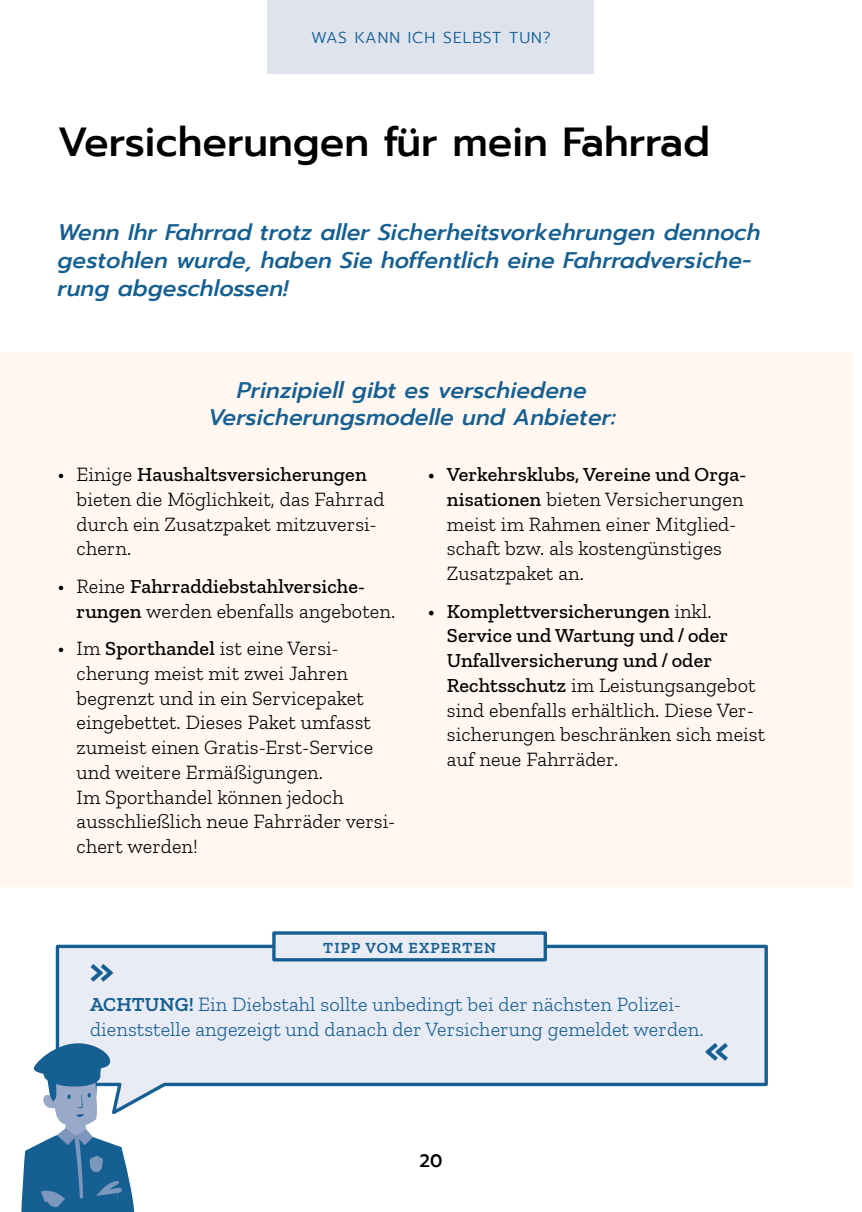
<style>
.page{position:relative;width:862px;height:1212px;background:#fff}
.page>*{position:absolute;margin:0;border:0;box-sizing:border-box;transform-origin:0 0}
.t1{font:500 40.5px "Prompt";color:#000}
.t2{font:500 40.5px "Prompt";color:#155f92}
.t3{font:italic 500 22.5px/28.1px "Prompt";letter-spacing:.005em;color:#155f92}
.t4{font:300 20.25px/24.8px "Zilla Slab";letter-spacing:.005em;color:#000}
.t5{font:300 20.25px/24.8px "Zilla Slab";letter-spacing:.005em;color:#155f92}
.t6{font:500 18px "Prompt";color:#000}
.t7{font:300 15.75px "Prompt";letter-spacing:.06em;color:#155f92}
.t8{font:600 15.75px "Zilla Slab";letter-spacing:.075em;color:#155f92}
.s1{font-weight:500}
.s2{font-weight:600}
</style>
<div class="page">
<div style="left:0;top:353px;width:852px;height:534px;background:#fff7f0"></div>
<svg style="left:55px;top:943px;width:713px;height:157px"></svg>
<div style="left:267px;top:0;width:327px;height:74px;background:#dee3ee"></div>
<div style="left:272px;top:931px;width:274px;height:30px;background:#e9ecf4;border:3px solid #155f92"></div>
<svg style="left:21px;top:1042px;width:119px;height:170px"></svg>
<p class="t7" style="left:311px;top:26px;width:241px">WAS KANN ICH SELBST TUN?</p>
<h2 class="t1" style="left:57px;top:113px;width:654px">Versicherungen für mein Fahrrad</h2>
<p class="t3" style="left:57px;top:218px;width:704px">Wenn Ihr Fahrrad trotz aller Sicherheitsvorkehrungen dennoch gestohlen wurde, haben Sie hoffentlich eine Fahrradversiche&shy;rung abgeschlossen!</p>
<h3 class="t3" style="left:207px;top:376px;width:409px;line-height:27px;text-align:center">Prinzipiell gibt es verschiedene<br>Versicherungsmodelle und Anbieter:</h3>
<p class="t4" style="left:77px;top:462px;width:309px;text-indent:-19px">• Einige <span class="s1">Haushaltsversicherungen </span>bieten die Möglichkeit, das Fahrrad durch ein Zusatzpaket mitzuversi&shy;chern.</p>
<p class="t4" style="left:77px;top:574px;width:320px;text-indent:-19px">• Reine <span class="s1">Fahrraddiebstahlversiche&shy;rungen</span> werden ebenfalls angeboten.</p>
<p class="t4" style="left:77px;top:636px;width:320px;text-indent:-19px">• Im <span class="s1">Sporthandel</span> ist eine Versi&shy;cherung meist mit zwei Jahren begrenzt und in ein Servicepaket eingebettet. Dieses Paket umfasst zumeist einen Gratis-Erst-Service und weitere Ermäßigungen.<br>Im Sporthandel können jedoch ausschließlich neue Fahrräder versi&shy;chert werden!</p>
<p class="t4" style="left:446px;top:462px;width:300px;text-indent:-19px"><span class="s1">• Verkehrsklubs, Vereine und Orga&shy;nisationen</span> bieten Versicherungen meist im Rahmen einer Mitglied&shy;schaft bzw. als kostengünstiges<br>Zusatzpaket an.</p>
<p class="t4" style="left:446px;top:599px;width:319px;text-indent:-19px"><span class="s1">• Komplettversicherungen</span> inkl.<br><span class="s1">Service und Wartung und / oder<br>Unfallversicherung und / oder<br>Rechtsschutz</span> im Leistungsangebot sind ebenfalls erhältlich. Diese Ver&shy;sicherungen beschränken sich meist auf neue Fahrräder.</p>
<h1 class="t2" style="left:89px;top:943px;width:27px">»</h1>
<h4 class="t8" style="left:323px;top:938px;width:174px">TIPP VOM EXPERTEN</h4>
<p class="t5" style="left:90px;top:992px;width:614px"><span class="s2">ACHTUNG!</span> Ein Diebstahl sollte unbedingt bei der nächsten Polizei&shy;dienststelle angezeigt und danach der Versicherung gemeldet werden.</p>
<p class="t6" style="left:419px;top:1148px;width:24px">20</p>
<h1 class="t2" style="left:704px;top:1022px;width:27px">«</h1>
</div>
